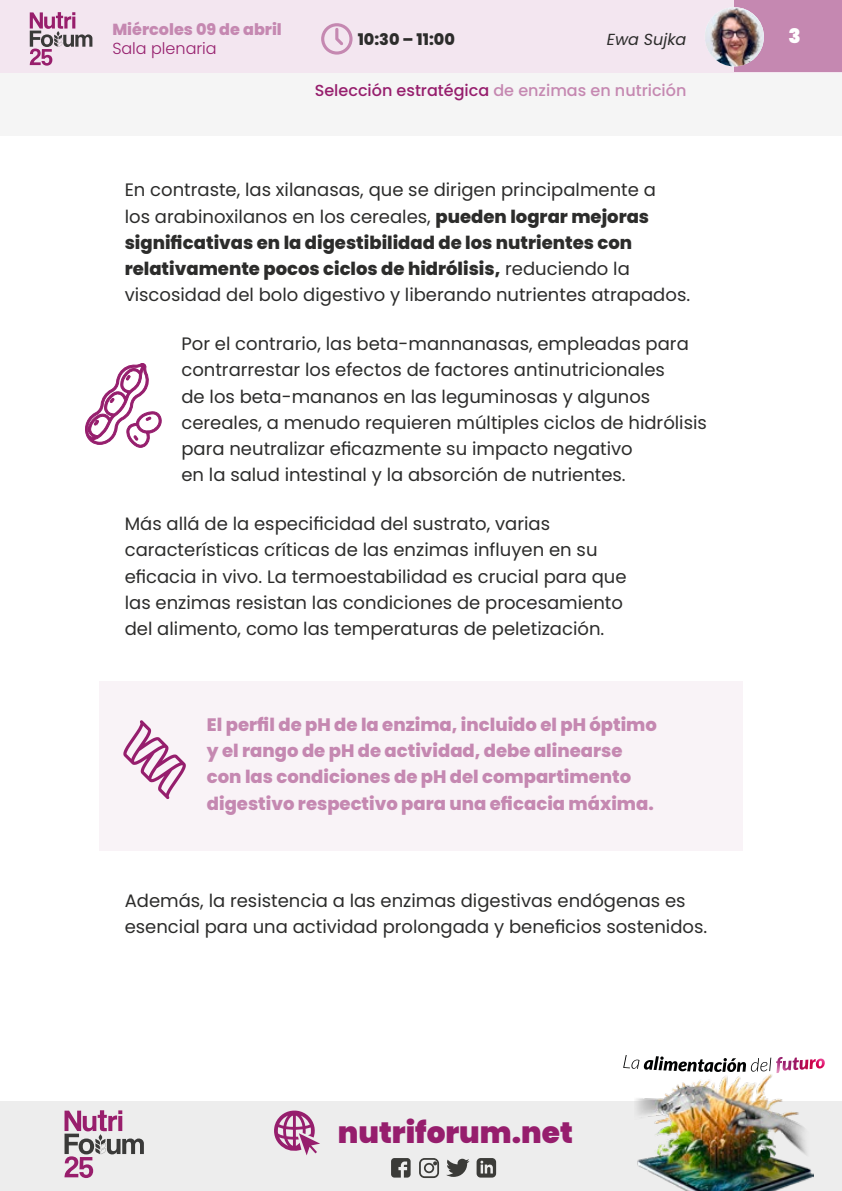
<style>
.page{position:relative;width:842px;height:1191px;background:#fff}
.page>*{position:absolute;margin:0;border:0;box-sizing:border-box;transform-origin:0 0}
.t1{font:900 29.6px "Poppins";color:#961e6d}
.t2{font:900 20px "Poppins";color:#fff}
._01_Texto{font:18px/26.2px "Poppins";color:#2c2c2b}
._01_Texto-2{font:800 18px/26.2px "Poppins";color:#c588b1}
.t3{font:500 16px "Poppins";color:#961e6d}
.t4{font:800 16px "Poppins";color:#c588b1}
.t5{font:300 16px "Poppins";color:#961e6d}
.t6{font:800 16px "Poppins";color:#2c2c2b}
.t7{font:italic 16px "Poppins";color:#2c2c2b}
.s1{color:#c588b1}
.s2{font-weight:800}
</style>
<div class="page">
<svg style="left:85px;top:363px;width:77px;height:85px"></svg>
<div style="left:99px;top:681px;width:644px;height:169px;background:#f9f3f7"></div>
<svg style="left:123px;top:720px;width:63px;height:79px"></svg>
<div style="left:0;top:45px;width:842px;height:90px;background:#f5f5f5"></div>
<div style="left:0;top:1101px;width:842px;height:90px;background:#ededed"></div>
<div style="left:0;top:0;width:842px;height:72px;background:#f3e6f0"></div>
<div style="left:734px;top:0;width:108px;height:72px;background:#c588b1"></div>
<svg style="left:321px;top:23px;width:32px;height:32px"></svg>
<img style="left:705px;top:7px;width:59px;height:59px;border-radius:30px">
<svg style="left:391px;top:1158px;width:20px;height:19px"></svg>
<svg style="left:419px;top:1158px;width:20px;height:20px"></svg>
<svg style="left:446px;top:1158px;width:23px;height:18px"></svg>
<svg style="left:477px;top:1158px;width:19px;height:19px"></svg>
<svg style="left:274px;top:1110px;width:46px;height:45px"></svg>
<svg style="left:30px;top:12px;width:62px;height:54px"></svg>
<svg style="left:65px;top:1110px;width:79px;height:68px"></svg>
<img style="left:636px;top:1074px;width:177px;height:117px">
<svg style="left:623px;top:1055px;width:202px;height:18px"></svg>
<p class="t4" style="left:112px;top:21px;width:171px">Miércoles 09 de abril</p>
<p class="t5" style="left:112px;top:39px;width:106px">Sala plenaria</p>
<p class="t6" style="left:358px;top:30px;width:99px">10:30 – 11:00</p>
<p class="t7" style="left:607px;top:30px;width:81px">Ewa Sujka</p>
<p class="t2" style="left:789px;top:24px;width:14px">3</p>
<p class="t3" style="left:315px;top:81px;width:373px">Selección estratégica <span class="s1">de enzimas en nutrición</span></p>
<p class="_01_Texto" style="left:125px;top:177px;width:567px">En contraste, las xilanasas, que se dirigen principalmente a<br>los arabinoxilanos en los cereales, <span class="s2">pueden lograr mejoras significativas en la digestibilidad de los nutrientes con relativamente pocos ciclos de hidrólisis,</span> reduciendo la viscosidad del bolo digestivo y liberando nutrientes atrapados.</p>
<p class="_01_Texto" style="left:181px;top:331px;width:527px">Por el contrario, las beta-mannanasas, empleadas para contrarrestar los efectos de factores antinutricionales<br>de los beta-mananos en las leguminosas y algunos cereales, a menudo requieren múltiples ciclos de hidrólisis para neutralizar eficazmente su impacto negativo<br>en la salud intestinal y la absorción de nutrientes.</p>
<p class="_01_Texto" style="left:125px;top:511px;width:503px">Más allá de la especificidad del sustrato, varias características críticas de las enzimas influyen en su eficacia in vivo. La termoestabilidad es crucial para que las enzimas resistan las condiciones de procesamiento del alimento, como las temperaturas de peletización.</p>
<p class="_01_Texto-2" style="left:207px;top:711px;width:451px">El perfil de pH de la enzima, incluido el pH óptimo y el rango de pH de actividad, debe alinearse con las condiciones de pH del compartimento digestivo respectivo para una eficacia máxima.</p>
<p class="_01_Texto" style="left:125px;top:887px;width:584px">Además, la resistencia a las enzimas digestivas endógenas es esencial para una actividad prolongada y beneficios sostenidos.</p>
<h1 class="t1" style="left:338px;top:1115px;width:237px">nutriforum.net</h1>
</div>
